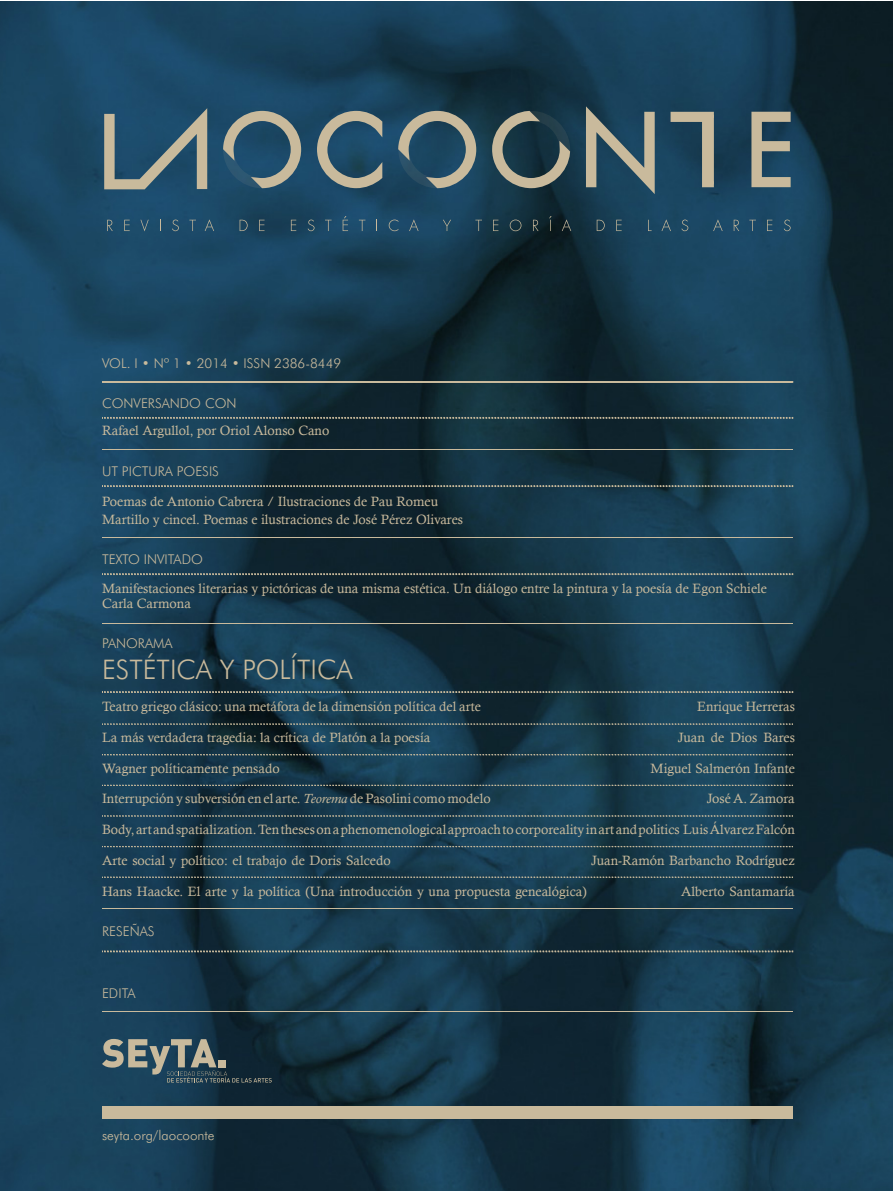
<style>
.page{position:relative;width:893px;height:1191px;background:#fff}
.page>*{position:absolute;margin:0;border:0;box-sizing:border-box;transform-origin:0 0}
.t1{font:300 27px "Futura BT";color:#c9ba9c}
.t2{font:13.5px/18px "Calisto";color:#c9ba9c}
.t3{font:300 13.5px "Futura BT";color:#c9ba9c}
.s1{font-style:italic}
</style>
<div class="page">
<img style="left:0;top:1px;width:892px;height:879px">
<img style="left:0;top:880px;width:892px;height:311px">
<hr style="left:102px;top:450px;width:690px;height:1px;background:#c9ba9c">
<hr style="left:102px;top:537px;width:690px;height:1px;background:#c9ba9c">
<hr style="left:102px;top:623px;width:690px;height:1px;background:#c9ba9c">
<svg style="left:102px;top:723px;width:691px;height:2px"></svg>
<svg style="left:102px;top:573px;width:691px;height:2px"></svg>
<svg style="left:102px;top:417px;width:691px;height:2px"></svg>
<svg style="left:102px;top:485px;width:691px;height:2px"></svg>
<svg style="left:102px;top:691px;width:691px;height:2px"></svg>
<svg style="left:102px;top:950px;width:691px;height:2px"></svg>
<div style="left:101px;top:381px;width:692px;height:2px;border:2px solid #c9ba9c"></div>
<svg style="left:102px;top:754px;width:691px;height:1px"></svg>
<svg style="left:102px;top:785px;width:691px;height:1px"></svg>
<svg style="left:102px;top:815px;width:691px;height:2px"></svg>
<svg style="left:102px;top:846px;width:691px;height:1px"></svg>
<svg style="left:102px;top:877px;width:691px;height:1px"></svg>
<hr style="left:102px;top:908px;width:690px;height:1px;background:#c9ba9c">
<div style="left:102px;top:1106px;width:690px;height:12px;background:#c9ba9c"></div>
<hr style="left:102px;top:1011px;width:690px;height:1px;background:#c9ba9c">
<svg style="left:102px;top:1039px;width:170px;height:43px;background:#44575e"></svg>
<div style="left:219px;top:1060px;width:7px;height:7px;background:#c9ba9c"></div>
<svg style="left:751px;top:112px;width:40px;height:75px;background:#78827e"></svg>
<svg style="left:586px;top:106px;width:69px;height:88px;background:#5b6f74"></svg>
<svg style="left:317px;top:111px;width:65px;height:77px;background:#566f78"></svg>
<svg style="left:107px;top:220px;width:6px;height:11px"></svg>
<svg style="left:124px;top:220px;width:6px;height:11px"></svg>
<svg style="left:140px;top:220px;width:9px;height:11px"></svg>
<svg style="left:172px;top:220px;width:7px;height:11px"></svg>
<svg style="left:189px;top:220px;width:7px;height:11px"></svg>
<svg style="left:205px;top:219px;width:9px;height:12px"></svg>
<svg style="left:240px;top:220px;width:8px;height:11px"></svg>
<svg style="left:259px;top:220px;width:5px;height:11px"></svg>
<svg style="left:291px;top:220px;width:5px;height:11px"></svg>
<svg style="left:308px;top:220px;width:7px;height:11px"></svg>
<svg style="left:325px;top:220px;width:7px;height:11px"></svg>
<svg style="left:343px;top:216px;width:5px;height:15px"></svg>
<svg style="left:359px;top:220px;width:6px;height:11px"></svg>
<svg style="left:389px;top:220px;width:9px;height:11px"></svg>
<svg style="left:409px;top:219px;width:10px;height:12px"></svg>
<svg style="left:443px;top:220px;width:8px;height:11px"></svg>
<svg style="left:475px;top:220px;width:7px;height:11px"></svg>
<svg style="left:493px;top:220px;width:5px;height:11px"></svg>
<svg style="left:510px;top:220px;width:11px;height:11px"></svg>
<svg style="left:533px;top:220px;width:6px;height:11px"></svg>
<svg style="left:549px;top:216px;width:3px;height:15px"></svg>
<svg style="left:562px;top:219px;width:9px;height:12px"></svg>
<svg style="left:597px;top:220px;width:8px;height:11px"></svg>
<svg style="left:616px;top:220px;width:6px;height:11px"></svg>
<svg style="left:648px;top:220px;width:4px;height:11px"></svg>
<svg style="left:661px;top:219px;width:10px;height:12px"></svg>
<svg style="left:681px;top:220px;width:7px;height:11px"></svg>
<svg style="left:713px;top:219px;width:10px;height:12px"></svg>
<svg style="left:734px;top:220px;width:5px;height:11px"></svg>
<svg style="left:749px;top:220px;width:7px;height:11px"></svg>
<svg style="left:767px;top:220px;width:5px;height:11px"></svg>
<svg style="left:784px;top:220px;width:7px;height:11px"></svg>
<svg style="left:104px;top:108px;width:103px;height:81px;background:#536e7a"></svg>
<svg style="left:671px;top:112px;width:43px;height:75px;background:#596d71"></svg>
<svg style="left:398px;top:111px;width:78px;height:77px;background:#4d6770"></svg>
<svg style="left:492px;top:111px;width:78px;height:77px;background:#48595b"></svg>
<svg style="left:223px;top:111px;width:78px;height:77px;background:#4f6b78"></svg>
<p class="t3" style="left:102px;top:354px;width:241px">VOL. I • Nº 1 • 2014 • ISSN 2386-8449</p>
<p class="t3" style="left:102px;top:395px;width:136px">CONVERSANDO CON</p>
<p class="t2" style="left:102px;top:421px;width:229px">Rafael Argullol, por Oriol Alonso Cano</p>
<p class="t3" style="left:102px;top:462px;width:118px">UT PICTURA POESIS</p>
<p class="t2" style="left:102px;top:492px;width:363px">Poemas de Antonio Cabrera / Ilustraciones de Pau Romeu<br>Martillo y cincel. Poemas e ilustraciones de José Pérez Olivares</p>
<p class="t3" style="left:102px;top:551px;width:102px">TEXTO INVITADO</p>
<p class="t2" style="left:102px;top:580px;width:666px;line-height:15px">Manifestaciones literarias y pictóricas de una misma estética. Un diálogo entre la pintura y la poesía de Egon Schiele<br>Carla Carmona</p>
<p class="t3" style="left:102px;top:635px;width:72px">PANORAMA</p>
<h1 class="t1" style="left:102px;top:653px;width:252px">ESTÉTICA Y POLÍTICA</h1>
<p class="t2" style="left:102px;top:697px;width:380px">Teatro griego clásico: una metáfora de la dimensión política del arte</p>
<p class="t2" style="left:697px;top:697px;width:99px">Enrique Herreras</p>
<p class="t2" style="left:102px;top:728px;width:330px">La más verdadera tragedia: la crítica de Platón a la poesía</p>
<p class="t2" style="left:678px;top:728px;width:119px">Juan de Dios Bares</p>
<p class="t2" style="left:102px;top:759px;width:179px">Wagner políticamente pensado</p>
<p class="t2" style="left:651px;top:759px;width:146px">Miguel Salmerón Infante</p>
<p class="t2" style="left:102px;top:789px;width:390px">Interrupción y subversión en el arte. <span class="s1">Teorema</span> de Pasolini como modelo</p>
<p class="t2" style="left:707px;top:789px;width:90px">José A. Zamora</p>
<p class="t2" style="left:102px;top:820px;width:694px">Body, art and spatialization. Ten theses on a phenomenological approach to corporeality in art and politics Luis Álvarez Falcón</p>
<p class="t2" style="left:102px;top:851px;width:290px">Arte social y político: el trabajo de Doris Salcedo</p>
<p class="t2" style="left:591px;top:851px;width:205px">Juan-Ramón Barbancho Rodríguez</p>
<p class="t2" style="left:102px;top:882px;width:486px">Hans Haacke. El arte y la política (Una introducción y una propuesta genealógica)</p>
<p class="t2" style="left:681px;top:882px;width:115px">Alberto Santamaría</p>
<p class="t3" style="left:102px;top:923px;width:54px">RESEÑAS</p>
<p class="t3" style="left:102px;top:985px;width:35px">EDITA</p>
<p class="t3" style="left:102px;top:1127px;width:114px">seyta.org/laocoonte</p>
</div>
